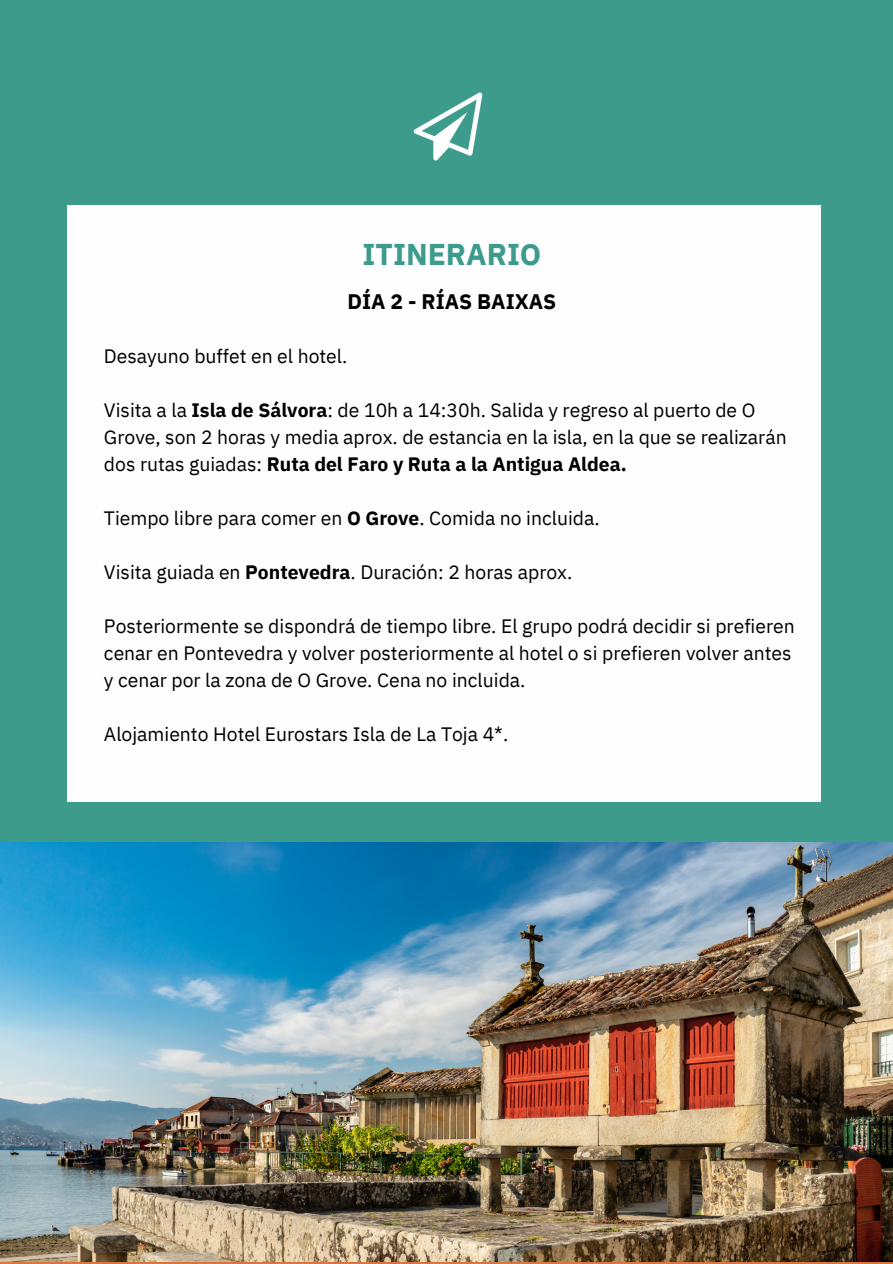
<style>
.page{position:relative;width:893px;height:1264px;background:#fff}
.page>*{position:absolute;margin:0;border:0;box-sizing:border-box;transform-origin:0 0}
.t1{font:700 30px "IBM Plex Sans";color:#3c9b8b}
.t2{font:700 21px "IBM Plex Sans";color:#000}
.t3{font:19.35px/27px "IBM Plex Sans";color:#000}
.s1{font-weight:700}
</style>
<div class="page">
<div style="left:0;top:0;width:892px;height:1263px;background:#3c9b8b"></div>
<div style="left:68px;top:205px;width:752px;height:596px;background:#fefefe"></div>
<img style="left:413px;top:92px;width:70px;height:69px">
<img style="left:0;top:842px;width:892px;height:419px">
<p class="t1" style="left:362px;top:234px;width:180px">ITINERARIO</p>
<p class="t2" style="left:347px;top:288px;width:210px">DÍA 2 - RÍAS BAIXAS</p>
<h1 class="t3" style="left:104px;top:342px;width:245px">Desayuno buffet en el hotel.</h1>
<h2 class="t3" style="left:104px;top:396px;width:684px">Visita a la <span class="s1">Isla de Sálvora</span>: de 10h a 14:30h. Salida y regreso al puerto de O<br>Grove, son 2 horas y media aprox. de estancia en la isla, en la que se realizarán dos rutas guiadas: <span class="s1">Ruta del Faro y Ruta a la Antigua Aldea.</span></h2>
<p class="t3" style="left:104px;top:504px;width:497px">Tiempo libre para comer en <span class="s1">O Grove</span>. Comida no incluida.</p>
<p class="t3" style="left:104px;top:558px;width:470px">Visita guiada en <span class="s1">Pontevedra</span>. Duración: 2 horas aprox.</p>
<p class="t3" style="left:104px;top:612px;width:692px">Posteriormente se dispondrá de tiempo libre. El grupo podrá decidir si prefieren cenar en Pontevedra y volver posteriormente al hotel o si prefieren volver antes y cenar por la zona de O Grove. Cena no incluida.</p>
<p class="t3" style="left:104px;top:720px;width:406px">Alojamiento Hotel Eurostars Isla de La Toja 4*.</p>
</div>
